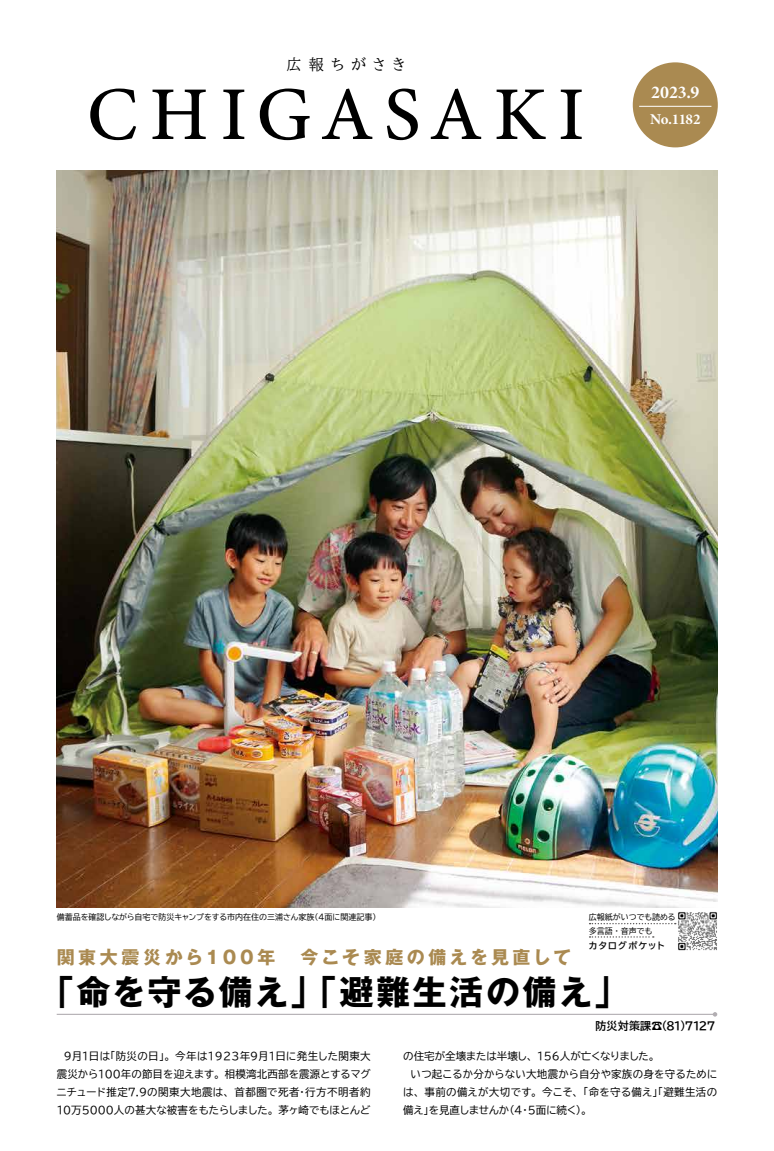
<style>
.page{position:relative;width:774px;height:1151px;background:#fff}
.page>*{position:absolute;margin:0;border:0;box-sizing:border-box;transform-origin:0 0}
.t1{font:76px "Minion Variable Concept";letter-spacing:.155em;color:#000}
.t2{font:700 34px "Gothic MB101 Pr 6 N";letter-spacing:.05em;color:#000}
.t3{font:700 18px "Gothic MB101 Pr 6 N";letter-spacing:.2em;color:#aa8a51}
.t4{font:18px "Minion Variable Concept";color:#fff}
.t5{font:15px "Minion Variable Concept";letter-spacing:-.025em;color:#fff}
.t6{font:15px "BIZ UDP Mincho Medium";letter-spacing:.47em;color:#000}
.t7{font:11px "BIZ UDP Gothic Bold";letter-spacing:-.005em;color:#000}
.t8{font:10.5px/18px "BIZ UDP Gothic";letter-spacing:.02em;color:#000;text-align:justify}
.t9{font:9px "BIZ UDP Gothic Bold";letter-spacing:.15em;color:#000}
.t10{font:8px/13.5px "BIZ UDP Gothic";color:#000}
</style>
<div class="page">
<img style="left:57px;top:170px;width:660px;height:737px">
<div style="left:633px;top:62px;width:85px;height:85px;background:#aa8a51;border-radius:50%"></div>
<hr style="left:639px;top:106px;width:72px;height:1px;background:#fff">
<hr style="left:57px;top:1014px;width:658px;height:1px;background:#b2aeb2">
<svg style="left:713px;top:1012px;width:4px;height:5px"></svg>
<img style="left:678px;top:912px;width:39px;height:39px">
<svg style="left:589px;top:923px;width:87px;height:1px"></svg>
<svg style="left:589px;top:936px;width:65px;height:2px"></svg>
<h3 class="t6" style="left:286px;top:57px;width:120px">広報ちがさき</h3>
<h1 class="t1" style="left:87px;top:61px;width:500px">CHIGASAKI</h1>
<h3 class="t4" style="left:651px;top:80px;width:50px">2023.9</h3>
<h3 class="t5" style="left:650px;top:108px;width:52px">No.1182</h3>
<p class="t10" style="left:57px;top:910px;width:321px">備蓄品を確認しながら自宅で防災キャンプをする市内在住の三浦さん家族（4面に関連記事）</p>
<h3 class="t3" style="left:57px;top:942px;width:516px">関東大震災から100年　今こそ家庭の備えを見直して</h3>
<p class="t10" style="left:589px;top:910px;width:88px">広報紙がいつでも読める多言語・音声でも</p>
<p class="t9" style="left:589px;top:941px;width:77px">カタログポケット</p>
<h2 class="t2" style="left:57px;top:963px;width:573px">｢命を守る備え」「避難生活の備え」</h2>
<p class="t7" style="left:595px;top:1020px;width:121px">防災対策課☎（８１）７１27</p>
<p class="t8" style="left:57px;top:1046px;width:315px">　9月1日は「防災の日」。今年は１９２３年9月1日に発生した関東大震災から100年の節目を迎えます。相模湾北西部を震源とするマグニチュード推定7.9の関東大地震は、首都圏で死者・行方不明者約10万5000人の甚大な被害をもたらしました。茅ヶ崎でもほとんど</p>
<p class="t8" style="left:403px;top:1046px;width:316px;text-align:left">の住宅が全壊または半壊し、 156人が亡くなりました。<br>　いつ起こるか分からない大地震から自分や家族の身を守るためには、事前の備えが大切です。今こそ、「命を守る備え」「避難生活の備え」を見直しませんか（4・5面に続く）。</p>
</div>
